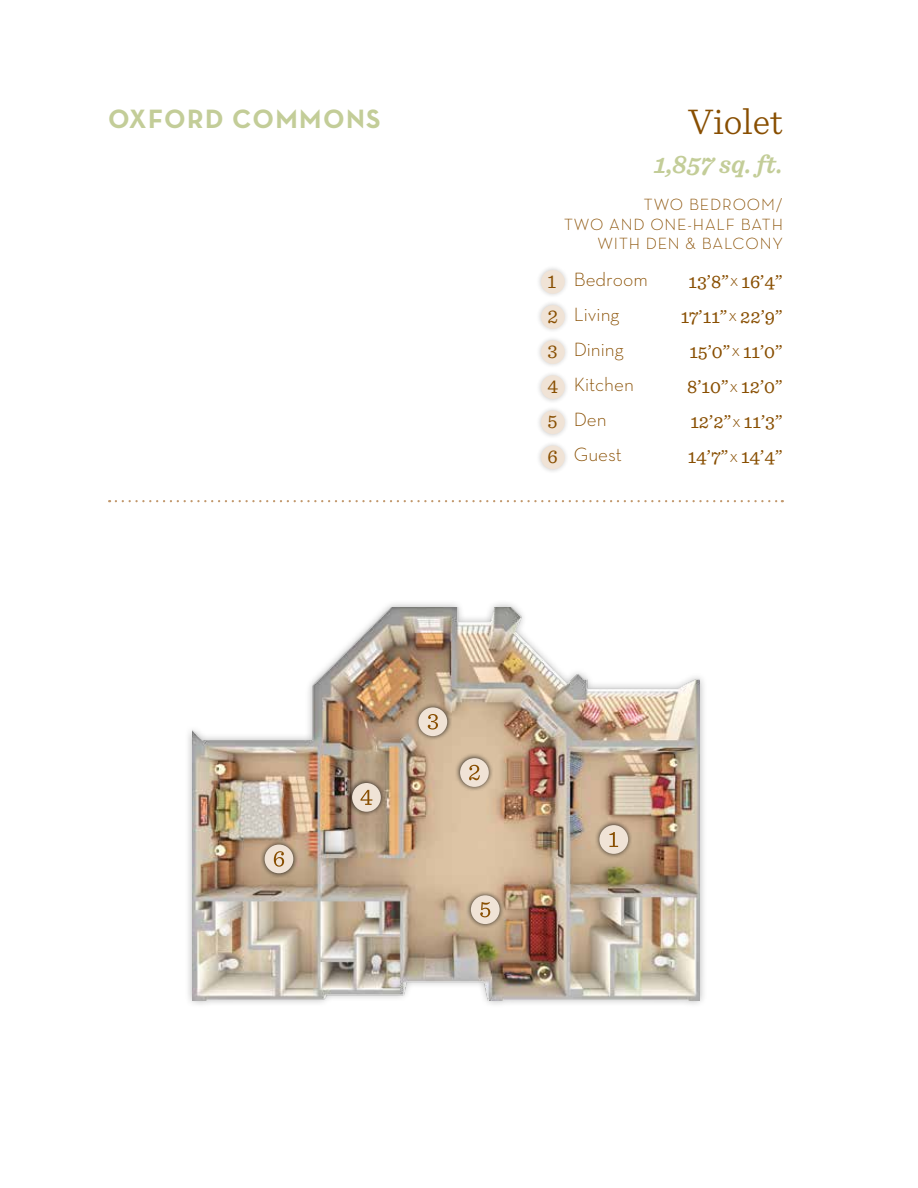
<style>
.page{position:relative;width:918px;height:1188px;background:#fff}
.page>*{position:absolute;margin:0;border:0;box-sizing:border-box;transform-origin:0 0}
.t1{font:300 37.5px "Sentinel";color:#884e00}
.t2{font:700 27px "Neutra Text";letter-spacing:.05em;color:#c3cd98}
.t3{font:italic 600 27px "Sentinel";color:#c3cd98}
.t4{font:19.5px "Sentinel";letter-spacing:-.005em;color:#884e00}
.t5{font:300 19.5px "Neutra Text";color:#884e00}
.t6{font:300 16.5px/19.5px "Neutra Text";letter-spacing:.05em;color:#884e00;text-align:right}
.s1{font-family:"Sentinel";font-weight:400}
.s2{font-family:"Neutra Text";font-weight:300}
</style>
<div class="page">
<div style="left:536px;top:265px;width:34px;height:34px;background:#000;opacity:.2"></div>
<div style="left:541px;top:270px;width:24px;height:24px;background:#f0e3d6;border-radius:50%"></div>
<div style="left:536px;top:335px;width:34px;height:34px;background:#000;opacity:.2"></div>
<div style="left:541px;top:340px;width:24px;height:24px;background:#f0e3d6;border-radius:50%"></div>
<div style="left:536px;top:405px;width:34px;height:34px;background:#000;opacity:.2"></div>
<div style="left:541px;top:410px;width:24px;height:24px;background:#f0e3d6;border-radius:50%"></div>
<div style="left:536px;top:370px;width:34px;height:34px;background:#000;opacity:.2"></div>
<div style="left:541px;top:375px;width:24px;height:24px;background:#f0e3d6;border-radius:50%"></div>
<div style="left:536px;top:300px;width:34px;height:34px;background:#000;opacity:.2"></div>
<div style="left:541px;top:305px;width:24px;height:24px;background:#f0e3d6;border-radius:50%"></div>
<div style="left:536px;top:440px;width:34px;height:35px;background:#000;opacity:.2"></div>
<div style="left:541px;top:445px;width:24px;height:24px;background:#f0e3d6;border-radius:50%"></div>
<div style="left:185px;top:599px;width:522px;height:410px;background:#000;opacity:.3"></div>
<img style="left:193px;top:608px;width:506px;height:393px">
<div style="left:594px;top:820px;width:39px;height:39px;background:#000;opacity:.75"></div>
<div style="left:599px;top:825px;width:29px;height:29px;background:#f0e3d6;border-radius:50%"></div>
<svg style="left:609px;top:832px;width:9px;height:15px"></svg>
<div style="left:455px;top:753px;width:39px;height:39px;background:#000;opacity:.75"></div>
<div style="left:460px;top:758px;width:29px;height:29px;background:#f0e3d6;border-radius:50%"></div>
<svg style="left:469px;top:765px;width:11px;height:15px"></svg>
<div style="left:413px;top:702px;width:39px;height:39px;background:#000;opacity:.75"></div>
<div style="left:419px;top:707px;width:28px;height:29px;background:#f0e3d6;border-radius:50%"></div>
<svg style="left:428px;top:714px;width:10px;height:16px"></svg>
<div style="left:347px;top:778px;width:39px;height:39px;background:#000;opacity:.75"></div>
<div style="left:352px;top:783px;width:29px;height:29px;background:#f0e3d6;border-radius:50%"></div>
<svg style="left:360px;top:790px;width:12px;height:15px"></svg>
<div style="left:466px;top:890px;width:39px;height:39px;background:#000;opacity:.75"></div>
<div style="left:471px;top:895px;width:29px;height:29px;background:#f0e3d6;border-radius:50%"></div>
<svg style="left:480px;top:902px;width:10px;height:15px"></svg>
<div style="left:260px;top:840px;width:38px;height:38px;background:#000;opacity:.75"></div>
<div style="left:265px;top:845px;width:28px;height:28px;background:#f0e3d6;border-radius:50%"></div>
<svg style="left:274px;top:851px;width:10px;height:16px"></svg>
<svg style="left:116px;top:500px;width:667px;height:2px"></svg>
<h2 class="t2" style="left:108px;top:102px;width:274px">OXFORD COMMONS</h2>
<h1 class="t1" style="left:688px;top:93px;width:96px">Violet</h1>
<h2 class="t3" style="left:654px;top:143px;width:131px">1,857 sq. ft.</h2>
<p class="t6" style="left:564px;top:194px;width:220px">TWO BEDROOM/<br>TWO and ON E-half BATH with DEN &amp; BALCONY</p>
<p class="t5" style="left:547px;top:267px;width:102px"><span class="s1">1</span> Bedroom</p>
<p class="t4" style="left:689px;top:267px;width:96px">13’8”<span class="s2">x</span> 16’4”</p>
<p class="t5" style="left:547px;top:302px;width:74px"><span class="s1">2</span> Living</p>
<p class="t4" style="left:681px;top:302px;width:103px">17’11”<span class="s2">x</span> 22’9”</p>
<p class="t5" style="left:547px;top:337px;width:78px"><span class="s1">3</span> Dining</p>
<p class="t4" style="left:689px;top:337px;width:95px">15’0”<span class="s2">x</span> 11’0”</p>
<p class="t5" style="left:547px;top:373px;width:88px"><span class="s1">4</span> Kitchen</p>
<p class="t4" style="left:687px;top:372px;width:97px">8’10”<span class="s2">x</span> 12’0”</p>
<p class="t5" style="left:547px;top:408px;width:61px"><span class="s1">5</span> Den</p>
<p class="t4" style="left:690px;top:407px;width:94px">12’2”<span class="s2">x</span> 11’3”</p>
<p class="t5" style="left:547px;top:443px;width:76px"><span class="s1">6</span> Guest</p>
<p class="t4" style="left:688px;top:442px;width:97px">14’7”<span class="s2">x</span> 14’4”</p>
</div>
